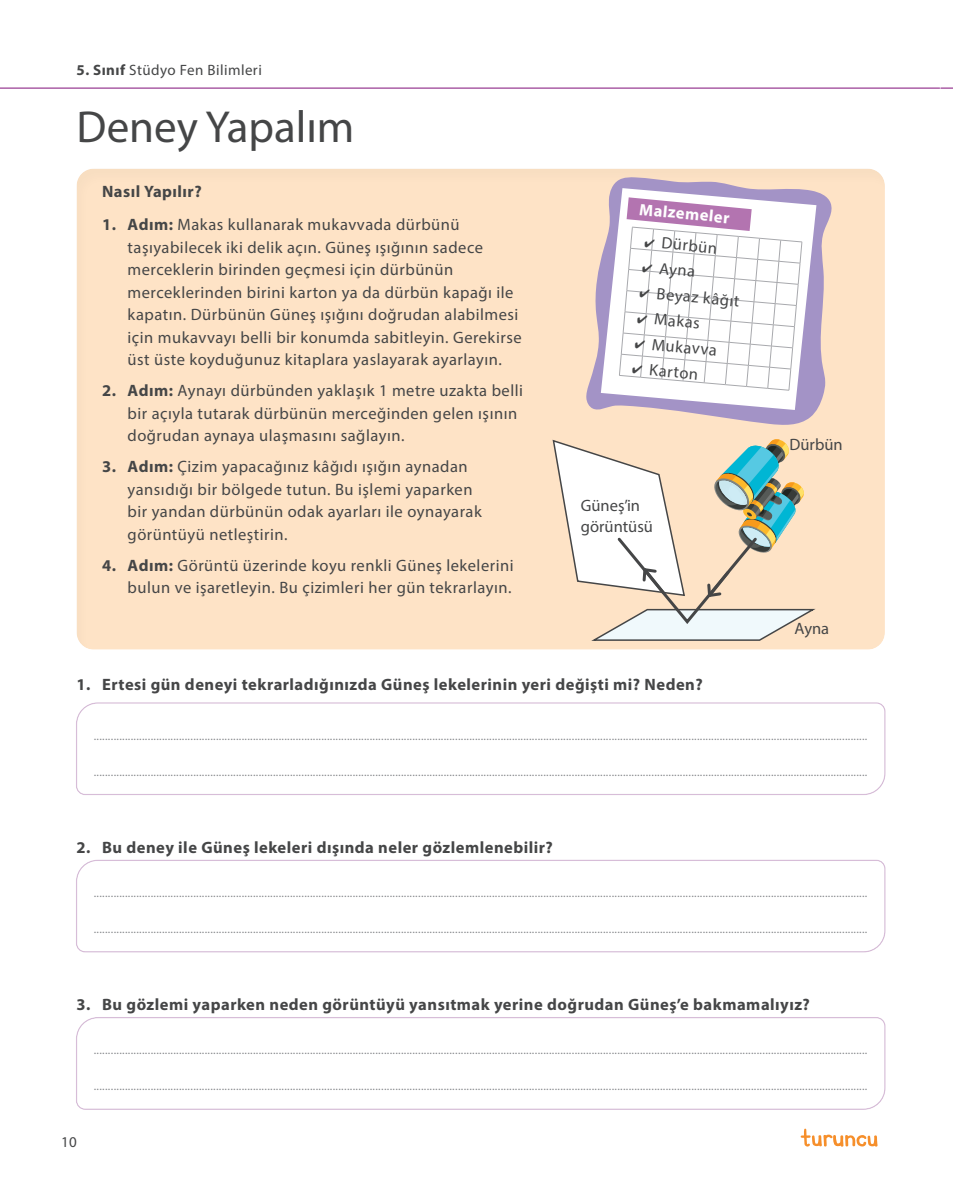
<style>
.page{position:relative;width:953px;height:1195px;background:#fff}
.page>*{position:absolute;margin:0;border:0;box-sizing:border-box;transform-origin:0 0}
.t1{font:45px "Myriad Pro";color:#454647}
.t2{font:16.5px/22.5px "Myriad Pro";letter-spacing:.03em;color:#454647}
.t3{font:700 16.5px "Myriad Pro";letter-spacing:.03em;color:#454647}
.t4{font:16.5px/21px "Myriad Pro";color:#454647}
.t5{font:700 16.5px "Myriad Pro";color:#fff}
.t6{font:15px "Myriad Pro";letter-spacing:.03em;color:#454647}
.t7{font:12px "Myriad Pro";color:#8a8c8f}
.s1{font-weight:700}
</style>
<div class="page">
<hr style="left:0;top:87px;width:939px;height:2px;background:#aa5fa6">
<svg style="left:940px;top:87px;width:12px;height:2px"></svg>
<svg style="left:800px;top:1128px;width:77px;height:19px"></svg>
<div style="left:64px;top:156px;width:835px;height:494px;background:#231f20;opacity:.03"></div>
<svg style="left:581px;top:171px;width:264px;height:260px;background:#e9d1c5"></svg>
<svg style="left:600px;top:188px;width:216px;height:222px;fill:#a494c6"></svg>
<svg style="left:551px;top:438px;width:267px;height:204px"></svg>
<svg style="left:618px;top:197px;width:184px;height:194px"></svg>
<p class="t6" style="left:77px;top:61px;width:187px"><span class="s1">5. Sınıf</span> Stüdyo Fen Bilimleri</p>
<h1 class="t1" style="left:77px;top:100px;width:279px">Deney Yapalım</h1>
<h2 class="t3" style="left:102px;top:181px;width:101px">Nasıl Yapılır?</h2>
<p class="t2" style="left:128px;top:213px;width:395px;text-indent:-26px"><span class="s1">1. Adım:</span> Makas kullanarak mukavvada dürbünü taşıyabilecek iki delik açın. Güneş ışığının sadece merceklerin birinden geçmesi için dürbünün merceklerinden birini karton ya da dürbün kapağı ile kapatın. Dürbünün Güneş ışığını doğrudan alabilmesi için mukavvayı belli bir konumda sabitleyin. Gerekirse üst üste koyduğunuz kitaplara yaslayarak ayarlayın.</p>
<h2 class="t2" style="left:128px;top:379px;width:397px;text-indent:-26px"><span class="s1">2. Adım:</span> Aynayı dürbünden yaklaşık 1 metre uzakta belli bir açıyla tutarak dürbünün merceğinden gelen ışının doğrudan aynaya ulaşmasını sağlayın.</h2>
<h2 class="t2" style="left:128px;top:455px;width:355px;text-indent:-26px"><span class="s1">3. Adım:</span> Çizim yapacağınız kâğıdı ışığın aynadan yansıdığı bir bölgede tutun. Bu işlemi yaparken bir yandan dürbünün odak ayarları ile oynayarak görüntüyü netleştirin.</h2>
<h2 class="t2" style="left:102px;top:554px;width:413px;text-align:right"><span class="s1">4. Adım:</span> Görüntü üzerinde koyu renkli Güneş lekelerini bulun ve işaretleyin. Bu çizimleri her gün tekrarlayın.</h2>
<h2 class="t5" style="left:640px;top:199px;width:92px;rotate:5deg">Malzemeler</h2>
<h2 class="t2" style="left:662px;top:231px;width:57px;rotate:5deg">Dürbün</h2>
<h2 class="t2" style="left:660px;top:257px;width:38px;rotate:5deg">Ayna</h2>
<h2 class="t2" style="left:657px;top:282px;width:84px;rotate:5deg">Beyaz kâğıt</h2>
<h2 class="t2" style="left:655px;top:307px;width:47px;rotate:5deg">Makas</h2>
<h2 class="t2" style="left:652px;top:333px;width:67px;rotate:5deg">Mukavva</h2>
<h2 class="t2" style="left:650px;top:358px;width:51px;rotate:5deg">Karton</h2>
<h2 class="t4" style="left:581px;top:495px;width:74px">Güneş’in görüntüsü</h2>
<h2 class="t3" style="left:77px;top:673px;width:627px">1. Ertesi gün deneyi tekrarladığınızda Güneş lekelerinin yeri değişti mi? Neden?</h2>
<h2 class="t2" style="left:789px;top:433px;width:55px">Dürbün</h2>
<h2 class="t2" style="left:794px;top:617px;width:36px">Ayna</h2>
<p class="t7" style="left:94px;top:728px;width:775px">................................................................................................................................................................................................................................................................................</p>
<p class="t7" style="left:94px;top:764px;width:775px">................................................................................................................................................................................................................................................................................</p>
<h2 class="t3" style="left:77px;top:836px;width:478px">2. Bu deney ile Güneş lekeleri dışında neler gözlemlenebilir?</h2>
<p class="t7" style="left:94px;top:885px;width:775px">................................................................................................................................................................................................................................................................................</p>
<p class="t7" style="left:94px;top:921px;width:775px">................................................................................................................................................................................................................................................................................</p>
<h2 class="t3" style="left:77px;top:994px;width:734px">3. Bu gözlemi yaparken neden görüntüyü yansıtmak yerine doğrudan Güneş’e bakmamalıyız?</h2>
<p class="t7" style="left:94px;top:1043px;width:775px">................................................................................................................................................................................................................................................................................</p>
<p class="t7" style="left:94px;top:1079px;width:775px">................................................................................................................................................................................................................................................................................</p>
<p class="t6" style="left:61px;top:1133px;width:17px">10</p>
</div>
